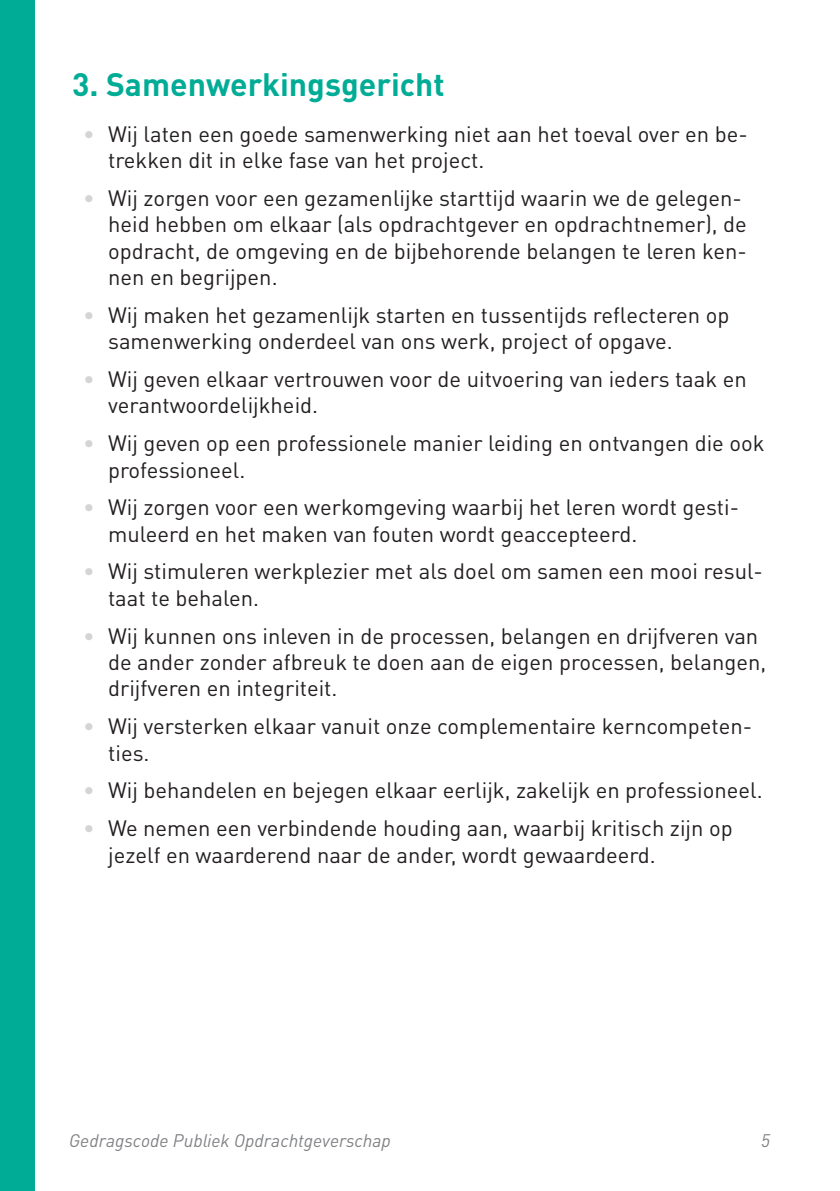
<style>
.page{position:relative;width:840px;height:1191px;background:#fff}
.page>*{position:absolute;margin:0;border:0;box-sizing:border-box;transform-origin:0 0}
.Koppen{font:700 32px "DIN Pro";color:#00ac96}
.Tekst_11{font:22px/26.4px "DIN Pro";color:#231f20}
.t1{font:italic 18px "DIN Pro";color:#808285}
.s1{color:#d4d4d4}
</style>
<div class="page">
<div style="left:0;top:0;width:34px;height:1191px;background:#00ac96"></div>
<p class="Koppen" style="left:72px;top:63px;width:374px">3. Samenwerkingsgericht</p>
<p class="Tekst_11" style="left:108px;top:120px;width:640px;text-indent:-25px"><span class="s1">•</span> Wij laten een goede samenwerking niet aan het toeval over en be&shy;trekken dit in elke fase van het project.</p>
<p class="Tekst_11" style="left:108px;top:184px;width:640px;text-indent:-25px"><span class="s1">•</span> Wij zorgen voor een gezamenlijke starttijd waarin we de gelegen&shy;heid hebben om elkaar (als opdrachtgever en opdrachtnemer), de opdracht, de omgeving en de bijbehorende belangen te leren ken&shy;nen en begrijpen.</p>
<p class="Tekst_11" style="left:108px;top:301px;width:622px;text-indent:-25px"><span class="s1">•</span> Wij maken het gezamenlijk starten en tussentijds reflecteren op samenwerking onderdeel van ons werk, project of opgave.</p>
<p class="Tekst_11" style="left:108px;top:365px;width:639px;text-indent:-25px"><span class="s1">•</span> Wij geven elkaar vertrouwen voor de uitvoering van ieders taak en verantwoordelijkheid.</p>
<p class="Tekst_11" style="left:108px;top:429px;width:657px;text-indent:-25px"><span class="s1">•</span> Wij geven op een professionele manier leiding en ontvangen die ook professioneel.</p>
<p class="Tekst_11" style="left:108px;top:493px;width:632px;text-indent:-25px"><span class="s1">•</span> Wij zorgen voor een werkomgeving waarbij het leren wordt gesti&shy;muleerd en het maken van fouten wordt geaccepteerd.</p>
<p class="Tekst_11" style="left:108px;top:557px;width:656px;text-indent:-25px"><span class="s1">•</span> Wij stimuleren werkplezier met als doel om samen een mooi resul&shy;taat te behalen.</p>
<p class="Tekst_11" style="left:108px;top:621px;width:659px;text-indent:-25px"><span class="s1">•</span> Wij kunnen ons inleven in de processen, belangen en drijfveren van de ander zonder afbreuk te doen aan de eigen processen, belangen, drijfveren en integriteit.</p>
<p class="Tekst_11" style="left:108px;top:712px;width:645px;text-indent:-25px"><span class="s1">•</span> Wij versterken elkaar vanuit onze complementaire kerncompeten&shy;ties.</p>
<p class="Tekst_11" style="left:83px;top:776px;width:680px"><span class="s1">•</span> Wij behandelen en bejegen elkaar eerlijk, zakelijk en professioneel.</p>
<p class="Tekst_11" style="left:108px;top:814px;width:625px;text-indent:-25px"><span class="s1">•</span> We nemen een verbindende houding aan, waarbij kritisch zijn op jezelf en waarderend naar de ander, wordt gewaardeerd.</p>
<p class="t1" style="left:69px;top:1126px;width:323px">Gedragscode Publiek Opdrachtgeverschap</p>
<p class="t1" style="left:760px;top:1126px;width:10px">5</p>
</div>
